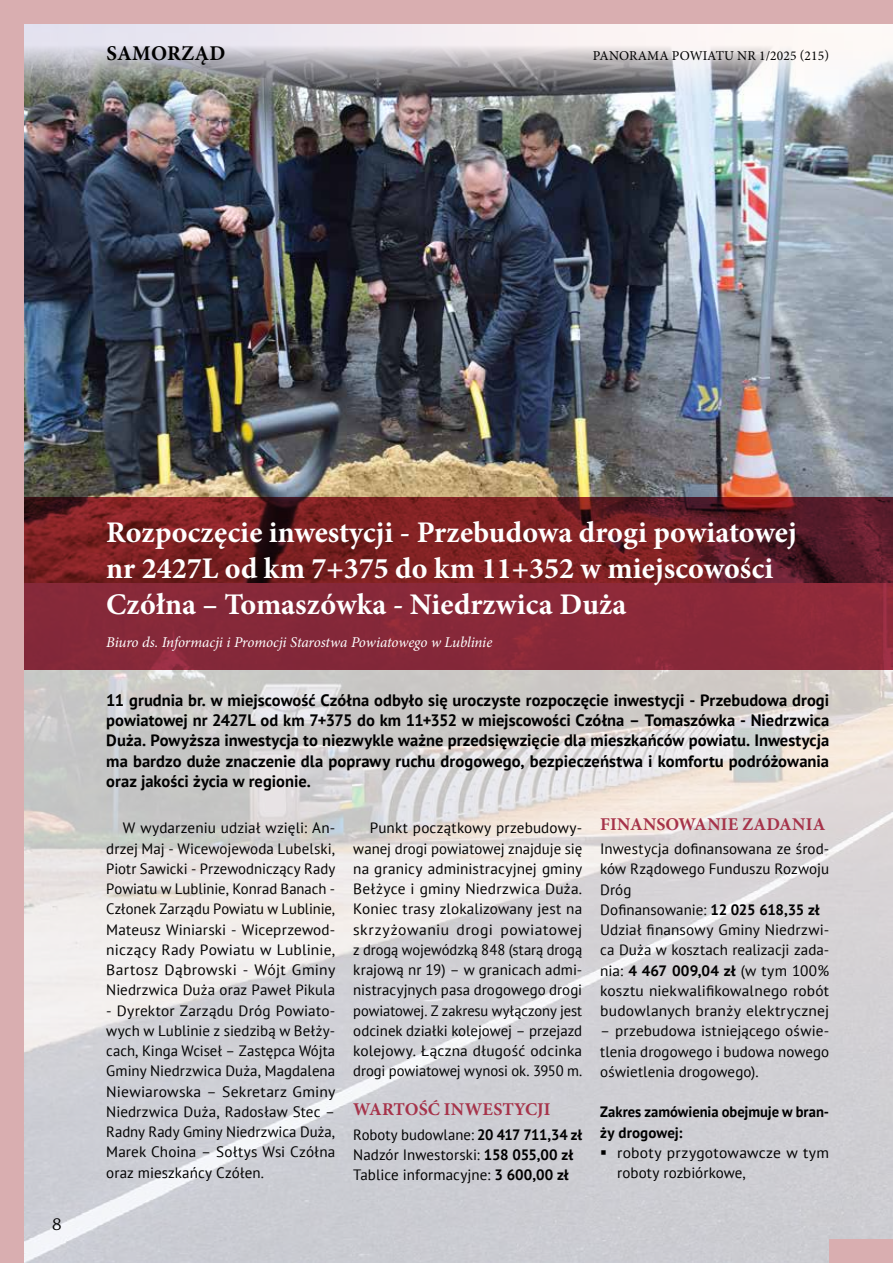
<style>
.page{position:relative;width:893px;height:1263px;background:#fff}
.page>*{position:absolute;margin:0;border:0;box-sizing:border-box;transform-origin:0 0}
.t1{font:700 30px/36px "Minion Pro";color:#fff}
.t2{font:700 21px "Minion Pro";letter-spacing:.01em;color:#000}
.t3{font:700 18px "Minion Pro";letter-spacing:.005em;color:#a6334a}
.t4{font:18px "Chaparral Pro";color:#000}
.t5{font:700 16.5px/20.2px "PT Sans";color:#000;text-align:justify}
.t6{font:15px/20.2px "PT Sans";letter-spacing:.005em;color:#000;text-align:justify}
.t7{font:italic 15px "Minion Pro";letter-spacing:-.01em;color:#fff}
.t8{font:15px/20.2px "PT Sans";letter-spacing:.005em;color:#000;scale:1.04 1}
.t9{font:700 15px/20.2px "PT Sans";color:#000}
.t10{font:13.5px "Minion Pro";letter-spacing:.01em;color:#000}
.s1{font-weight:700}
</style>
<div class="page">
<img style="left:23px;top:670px;width:870px;height:593px">
<img style="left:23px;top:23px;width:870px;height:474px">
<svg style="left:23px;top:497px;width:870px;height:173px;background:#7c232e"></svg>
<div style="left:0;top:0;width:23px;height:1263px;background:#d9aeb0"></div>
<div style="left:0;top:0;width:893px;height:23px;background:#d9aeb0"></div>
<div style="left:829px;top:1239px;width:63px;height:24px;background:#d9aeb0"></div>
<svg style="left:892px;top:1239px;width:1px;height:24px"></svg>
<svg style="left:601px;top:1150px;width:5px;height:4px"></svg>
<h2 class="t2" style="left:106px;top:38px;width:120px">SAMORZĄD</h2>
<p class="t10" style="left:593px;top:46px;width:238px">PANORAMA POWIATU NR 1/2025 (215)</p>
<p class="t4" style="left:52px;top:1214px;width:11px">8</p>
<h1 class="t1" style="left:106px;top:514px;width:692px">Rozpoczęcie inwestycji - Przebudowa drogi powiatowej nr 2427L od km 7+375 do km 11+352 w miejscowości<br>Czółna – Tomaszówka - Niedrzwica Duża</h1>
<p class="t7" style="left:106px;top:632px;width:388px">Biuro ds. Informacji i Promocji Starostwa Powiatowego w Lublinie</p>
<p class="t5" style="left:106px;top:690px;width:724px">11 grudnia br. w miejscowość Czółna odbyło się uroczyste rozpoczęcie inwestycji - Przebudowa drogi powiatowej nr 2427L od km 7+375 do km 11+352 w miejscowości Czółna – Tomaszówka - Niedrzwica Duża. Powyższa inwestycja to niezwykle ważne przedsięwzięcie dla mieszkańców powiatu. Inwestycja ma bardzo duże znaczenie dla poprawy ruchu drogowego, bezpieczeństwa i komfortu podróżowania oraz jakości życia w regionie.</p>
<p class="t6" style="left:106px;top:818px;width:230px;text-indent:16px">W wydarzeniu udział wzięli: An&shy;drzej Maj - Wicewojewoda Lubelski, Piotr Sawicki - Przewodniczący Rady Powiatu w Lublinie, Konrad Banach - Członek Zarządu Powiatu w Lublinie, Mateusz Winiarski - Wiceprzewod&shy;niczący Rady Powiatu w Lublinie, Bartosz Dąbrowski - Wójt Gminy Niedrzwica Duża oraz Paweł Pikula</p>
<p class="t6" style="left:106px;top:1000px;width:230px">- Dyrektor Zarządu Dróg Powiato&shy;wych w Lublinie z siedzibą w Bełży&shy;cach, Kinga Wciseł – Zastępca Wójta Gminy Niedrzwica Duża, Magdalena Niewiarowska – Sekretarz Gminy Niedrzwica Duża, Radosław Stec – Radny Rady Gminy Niedrzwica Duża, Marek Choina – Sołtys Wsi Czółna oraz mieszkańcy Czółen.</p>
<p class="t3" style="left:600px;top:811px;width:227px">FINANSOWANIE ZADANIA</p>
<p class="t6" style="left:600px;top:838px;width:230px;text-align:left">Inwestycja dofinansowana ze środ&shy;ków Rządowego Funduszu Rozwoju<br>Dróg<br>Dofinansowanie: <span class="s1">12 025 618,35 zł<br></span>Udział finansowy Gminy Niedrzwi&shy;ca Duża w kosztach realizacji zada&shy;nia: <span class="s1">4 467 009,04 zł</span> (w tym 100% kosztu niekwalifikowalnego robót budowlanych branży elektrycznej</p>
<p class="t6" style="left:600px;top:1020px;width:230px">– przebudowa istniejącego oświe&shy;tlenia drogowego i budowa nowego oświetlenia drogowego).</p>
<p class="t9" style="left:600px;top:1102px;width:230px">Zakres zamówienia obejmuje w bran&shy;ży drogowej:</p>
<p class="t8" style="left:617px;top:1142px;width:205px">roboty przygotowawcze w tym roboty rozbiórkowe,</p>
<p class="t6" style="left:353px;top:818px;width:230px;text-indent:16px">Punkt początkowy przebudowy&shy;wanej drogi powiatowej znajduje się na granicy administracyjnej gminy Bełżyce i gminy Niedrzwica Duża.<br>Koniec trasy zlokalizowany jest na skrzyżowaniu drogi powiatowej z drogą wojewódzką 848 (starą drogą krajową nr 19) – w granicach admi&shy;nistracyjnych pasa drogowego drogi powiatowej. Z zakresu wyłączony jest odcinek działki kolejowej – przejazd kolejowy. Łączna długość odcinka drogi powiatowej wynosi ok. 3950 m.</p>
<p class="t3" style="left:353px;top:1096px;width:199px">WARTOŚĆ INWESTYCJI</p>
<p class="t6" style="left:353px;top:1124px;width:230px;text-align:left">Roboty budowlane: <span class="s1">20 417 711,34 zł<br></span>Nadzór Inwestorski: <span class="s1">158 055,00 zł<br></span>Tablice informacyjne: <span class="s1">3 600,00 zł</span></p>
</div>
